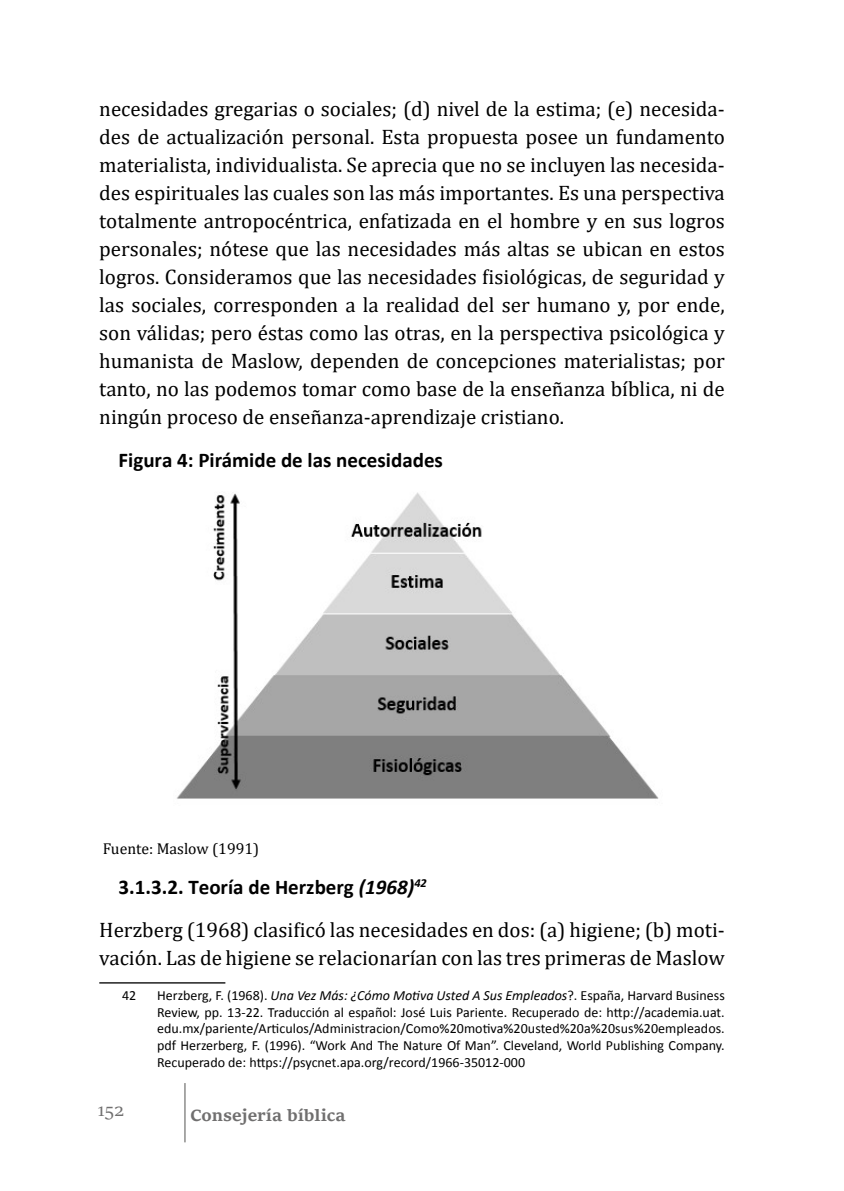
<style>
.page{position:relative;width:844px;height:1191px;background:#fff}
.page>*{position:absolute;margin:0;border:0;box-sizing:border-box;transform-origin:0 0}
.CUERPO{font:21px/28px "Cambria";color:#000;text-align:justify}
.TITULO_4{font:700 21px "Calibri";color:#000}
.t1{font:21px "Sitka Banner";color:#706f6f}
.t2{font:700 17.5px "Sitka Text";color:#706f6f}
.FUENTE{font:15.75px "Cambria";color:#000}
.pie_de_pagina{font:14px/16.8px "Calibri";color:#000;text-align:justify}
.s1{font-style:italic}
</style>
<div class="page">
<hr style="left:184px;top:1083px;width:2px;height:59px;background:#9d9d9c">
<img style="left:177px;top:492px;width:482px;height:307px">
<hr style="left:99px;top:982px;width:126px;height:1px;background:#000">
<p class="CUERPO" style="left:99px;top:94px;width:627px">necesidades gregarias o sociales; (d) nivel de la estima; (e) necesida&shy;des de actualización personal. Esta propuesta posee un fundamento materialista, individualista. Se aprecia que no se incluyen las necesida&shy;des espirituales las cuales son las más importantes. Es una perspectiva totalmente antropocéntrica, enfatizada en el hombre y en sus logros personales; nótese que las necesidades más altas se ubican en estos logros. Consideramos que las necesidades fisiológicas, de seguridad y las sociales, corresponden a la realidad del ser humano y, por ende, son válidas; pero éstas como las otras, en la perspectiva psicológica y humanista de Maslow, dependen de concepciones materialistas; por tanto, no las podemos tomar como base de la enseñanza bíblica, ni de ningún proceso de enseñanza-aprendizaje cristiano.</p>
<p class="TITULO_4" style="left:118px;top:446px;width:326px">Figura 4: Pirámide de las necesidades</p>
<p class="FUENTE" style="left:103px;top:839px;width:158px">Fuente: Maslow (1991)</p>
<p class="TITULO_4" style="left:118px;top:873px;width:310px">3.1.3.2. Teoría de Herzberg <span class="s1">(1968)</span><sup>42</sup></p>
<p class="CUERPO" style="left:99px;top:915px;width:627px">Herzberg (1968) clasificó las necesidades en dos: (a) higiene; (b) moti&shy;vación. Las de higiene se relacionarían con las tres primeras de Maslow</p>
<p class="pie_de_pagina" style="left:122px;top:986px;width:16px">42</p>
<p class="pie_de_pagina" style="left:157px;top:986px;width:569px">Herzberg, F. (1968). <span class="s1">Una Vez Más: ¿Cómo Motiva Usted A Sus Empleados</span>?. España, Harvard Business Review, pp. 13-22. Traducción al español: José Luis Pariente. Recuperado de: http://academia.uat. edu.mx/pariente/Articulos/Administracion/Como%20motiva%20usted%20a%20sus%20empleados. pdf Herzerberg, F. (1996). “Work And The Nature Of Man”. Cleveland, World Publishing Company.<br>Recuperado de: https://psycnet.apa.org/record/1966-35012-000</p>
<p class="t1" style="left:98px;top:1095px;width:28px">152</p>
<p class="t2" style="left:190px;top:1101px;width:156px">Consejería bíblica</p>
</div>
